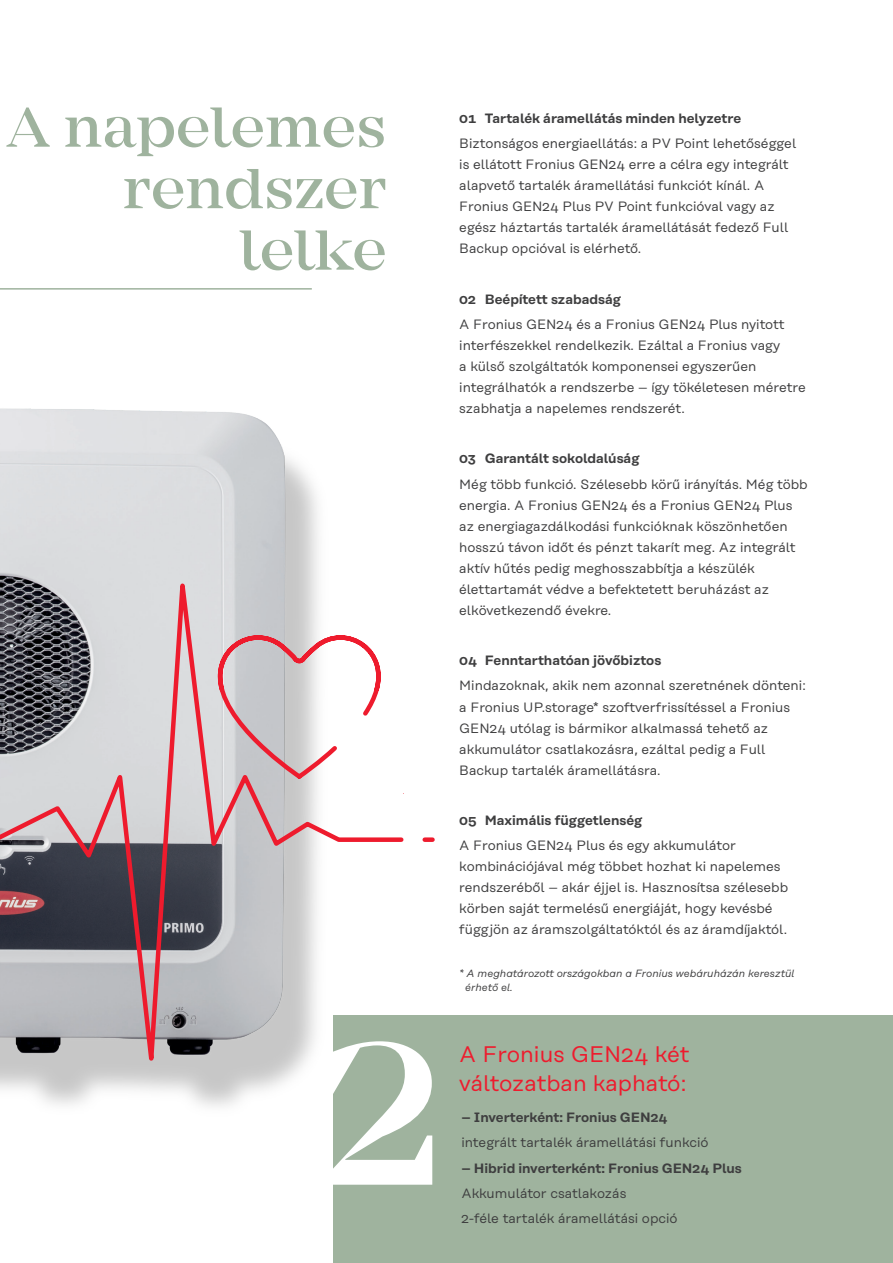
<style>
.page{position:relative;width:893px;height:1263px;background:#fff}
.page>*{position:absolute;margin:0;border:0;box-sizing:border-box;transform-origin:0 0}
.t1{font:500 241.05px "Mirador";color:#fff}
.t2{font:500 58.5px/61.5px "Mirador";color:#9fb39e;text-align:right}
.t3{font:22.5px/28.5px "Rational Text";color:#ee1b2d}
.t4{font:13.5px/21px "Rational Text";color:#3e3e3f}
.t5{font:600 13.5px "Rational Text";color:#3e3e3f}
.t6{font:italic 10.5px/13.5px "Rational Text";color:#3e3e3f}
</style>
<div class="page">
<img style="left:0;top:408px;width:334px;height:712px">
<svg style="left:0;top:537px;width:435px;height:572px"></svg>
<svg style="left:174px;top:633px;width:230px;height:161px"></svg>
<hr style="left:0;top:288px;width:312px;height:2px;background:#9fb39e">
<div style="left:334px;top:1015px;width:559px;height:248px;background:#9fb39e"></div>
<h2 class="t2" style="left:6px;top:97px;width:382px">A napelemes rendszer lelke</h2>
<p class="t5" style="left:459px;top:110px;width:283px">01 Tartalék áramellátás minden helyzetre</p>
<p class="t4" style="left:459px;top:133px;width:339px">Biztonságos energiaellátás: a PV Point lehetőséggel is ellátott Fronius GEN24 erre a célra egy integrált alapvető tartalék áramellátási funkciót kínál. A Fronius GEN24 Plus PV Point funkcióval vagy az egész háztartás tartalék áramellátását fedező Full Backup opcióval is elérhető.</p>
<p class="t5" style="left:459px;top:291px;width:163px">02 Beépített szabadság</p>
<p class="t4" style="left:459px;top:314px;width:348px">A Fronius GEN24 és a Fronius GEN24 Plus nyitott interfészekkel rendelkezik. Ezáltal a Fronius vagy<br>a külső szolgáltatók komponensei egyszerűen integrálhatók a rendszerbe – így tökéletesen méretre szabhatja a napelemes rendszerét.</p>
<p class="t5" style="left:459px;top:451px;width:182px">03 Garantált sokoldalúság</p>
<p class="t4" style="left:459px;top:473px;width:350px">Még több funkció. Szélesebb körű irányítás. Még több energia. A Fronius GEN24 és a Fronius GEN24 Plus az energiagazdálkodási funkcióknak köszönhetően hosszú távon időt és pénzt takarít meg. Az integrált aktív hűtés pedig meghosszabbítja a készülék élettartamát védve a befektetett beruházást az elkövetkezendő évekre.</p>
<p class="t5" style="left:459px;top:652px;width:204px">04 Fenntarthatóan jövőbiztos</p>
<p class="t4" style="left:459px;top:675px;width:348px">Mindazoknak, akik nem azonnal szeretnének dönteni: a Fronius UP.storage* szoftverfrissítéssel a Fronius GEN24 utólag is bármikor alkalmassá tehető az akkumulátor csatlakozásra, ezáltal pedig a Full Backup tartalék áramellátásra.</p>
<p class="t5" style="left:459px;top:812px;width:185px">05 Maximális függetlenség</p>
<p class="t4" style="left:459px;top:835px;width:331px">A Fronius GEN24 Plus és egy akkumulátor kombinációjával még többet hozhat ki napelemes rendszeréből – akár éjjel is. Hasznosítsa szélesebb körben saját termelésű energiáját, hogy kevésbé függjön az áramszolgáltatóktól és az áramdíjaktól.</p>
<p class="t6" style="left:465px;top:967px;width:331px;text-indent:-6px">* A meghatározott országokban a Fronius webáruházán keresztül érhető el.</p>
<h1 class="t1" style="left:314px;top:963px;width:130px">2</h1>
<h3 class="t3" style="left:459px;top:1040px;width:232px">A Fronius GEN24 két változatban kapható:</h3>
<p class="t5" style="left:461px;top:1109px;width:208px">– Inverterként: Fronius GEN24</p>
<p class="t4" style="left:461px;top:1132px;width:249px">integrált tartalék áramellátási funkció</p>
<p class="t5" style="left:461px;top:1160px;width:282px">– Hibrid inverterként: Fronius GEN24 Plus</p>
<p class="t4" style="left:461px;top:1180px;width:218px;line-height:25.2px">Akkumulátor csatlakozás<br>2-féle tartalék áramellátási opció</p>
</div>
